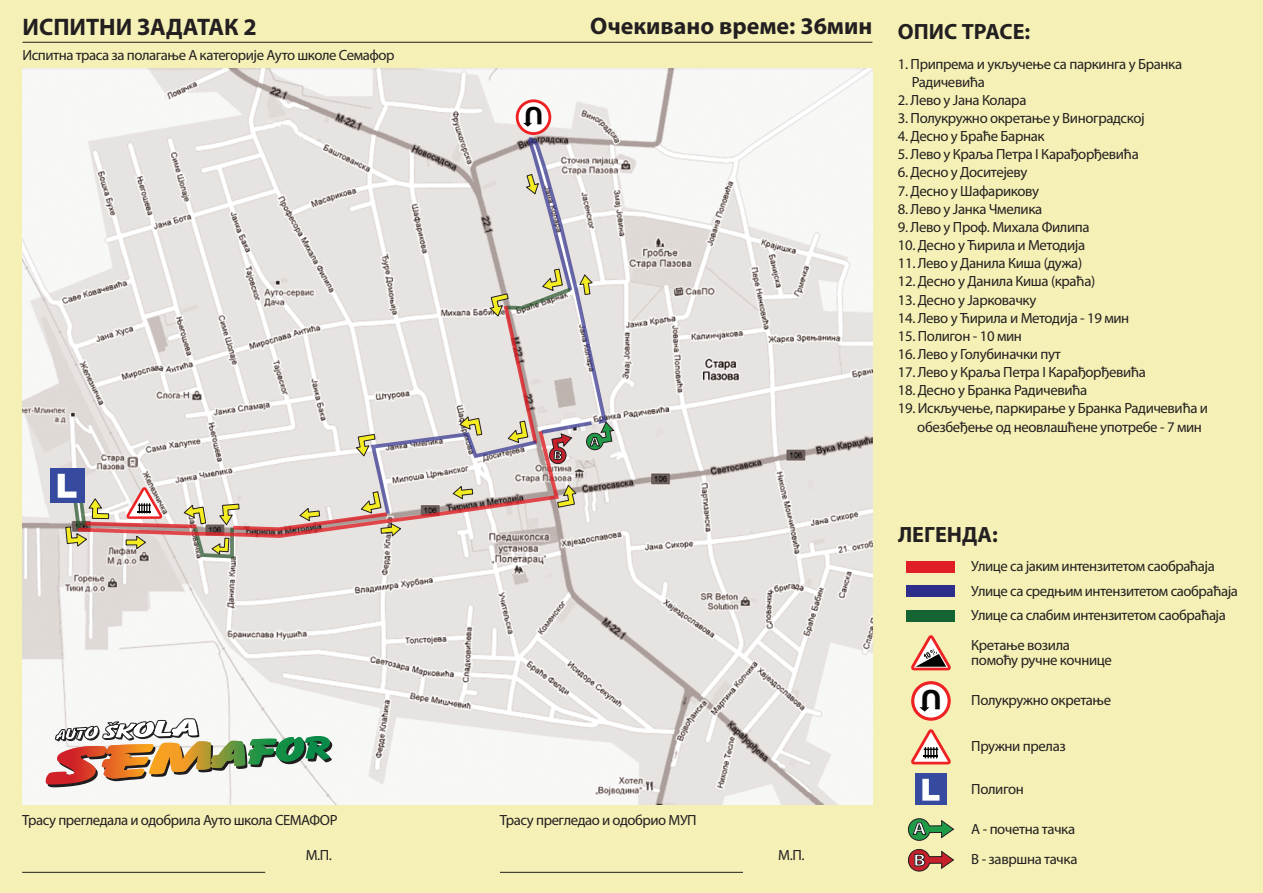
<style>
.page{position:relative;width:1263px;height:893px;background:#f5f1b6}
.page>*{position:absolute;margin:0;border:0;box-sizing:border-box;transform-origin:0 0}
.t1{font:700 24px "Myriad Pro";color:#231f20}
.t2{font:700 22.2px "Myriad Pro";color:#231f20}
.t3{font:700 semi-expanded 17.1px/31.5px "Myriad Pro";color:#fff;scale:1.09 1}
.t4{font:14.85px/18.1px "Myriad Pro";letter-spacing:-.025em;color:#231f20}
.t5{font:700 semi-expanded 12.6px "Myriad Pro";color:#fff;scale:1.09 1}
</style>
<div class="page">
<svg style="left:911px;top:635px;width:40px;height:35px"></svg>
<svg style="left:911px;top:729px;width:40px;height:35px"></svg>
<div style="left:915px;top:774px;width:31px;height:31px;background:#364a9f"></div>
<svg style="left:922px;top:779px;width:17px;height:22px"></svg>
<div style="left:906px;top:561px;width:49px;height:12px;background:#df1f25"></div>
<div style="left:906px;top:585px;width:49px;height:12px;background:#2d2e8c"></div>
<div style="left:906px;top:610px;width:49px;height:11px;background:#136333"></div>
<hr style="left:22px;top:872px;width:243px;height:1px;background:#201d1e">
<hr style="left:22px;top:42px;width:850px;height:1px;background:#201d1e">
<hr style="left:500px;top:872px;width:243px;height:1px;background:#201d1e">
<img style="left:22px;top:69px;width:851px;height:735px">
<svg style="left:48px;top:716px;width:284px;height:71px;background:#c8bba5"></svg>
<svg style="left:908px;top:818px;width:47px;height:23px"></svg>
<svg style="left:908px;top:849px;width:46px;height:23px"></svg>
<div style="left:50px;top:468px;width:34px;height:35px;background:#364a9f"></div>
<svg style="left:911px;top:681px;width:40px;height:40px"></svg>
<svg style="left:58px;top:99px;width:557px;height:459px;background:#dfd9d6"></svg>
<h1 class="t1" style="left:22px;top:11px;width:236px">ИСПИТНИ ЗАДАТАК 2</h1>
<h1 class="t1" style="left:590px;top:10px;width:442px">Oчекивано време: 36мин <sub>ОПИС</sub> <sub>ТРАСЕ:</sub></h1>
<p class="t4" style="left:22px;top:45px;width:374px">Испитна траса за полагање A категорије Aуто школе Семафор</p>
<p class="t4" style="left:22px;top:811px;width:317px">Трасу прегледала и одобрила Ауто школа СЕМАФОР</p>
<p class="t5" style="left:590px;top:433px;width:11px">A</p>
<p class="t4" style="left:500px;top:811px;width:198px">Трасу прегледао и одобрио МУП</p>
<p class="t4" style="left:306px;top:846px;width:28px">М.П.</p>
<p class="t4" style="left:778px;top:846px;width:28px">М.П.</p>
<p class="t4" style="left:912px;top:54px;width:272px;text-indent:-14px">1. Припрема и укључење са паркинга у Бранка<br>Радичевића</p>
<p class="t4" style="left:898px;top:91px;width:130px">2. Лево у Јана Колара</p>
<p class="t4" style="left:898px;top:109px;width:248px">3. Полукружно окретање у Виноградској</p>
<p class="t4" style="left:898px;top:127px;width:148px">4. Десно у Браће Барнак</p>
<p class="t4" style="left:898px;top:145px;width:242px">5. Лево у Краља Петра I Карађорђевића</p>
<p class="t4" style="left:898px;top:163px;width:131px">6. Десно у Доситејеву</p>
<p class="t4" style="left:898px;top:181px;width:143px">7. Десно у Шафарикову</p>
<p class="t4" style="left:898px;top:199px;width:146px">8. Лево у Јанка Чмелика</p>
<p class="t4" style="left:898px;top:218px;width:193px">9. Лево у Проф. Михала Филипа</p>
<p class="t4" style="left:898px;top:236px;width:189px">10. Десно у Ћирила и Методија</p>
<p class="t4" style="left:898px;top:254px;width:186px">11. Лево у Данила Киша (дужа)</p>
<p class="t4" style="left:898px;top:272px;width:199px">12. Десно у Данила Киша (краћа)</p>
<p class="t4" style="left:898px;top:290px;width:140px">13. Десно у Јарковачку</p>
<p class="t4" style="left:898px;top:308px;width:233px">14. Лево у Ћирила и Методија - 19 мин</p>
<p class="t4" style="left:898px;top:327px;width:126px">15. Полигон - 10 мин</p>
<p class="t4" style="left:898px;top:345px;width:165px">16. Лево у Голубиначки пут</p>
<p class="t4" style="left:898px;top:363px;width:250px">17. Лево у Краља Петра I Карађорђевића</p>
<p class="t4" style="left:898px;top:381px;width:191px">18. Десно у Бранка Радичевића</p>
<p class="t4" style="left:917px;top:399px;width:292px;text-indent:-19px">19. Искључење, паркирање у Бранка Радичевића и обезбеђење од неовлашћене употребе - 7 мин</p>
<h2 class="t2" style="left:898px;top:520px;width:101px">ЛЕГЕНДА:</h2>
<p class="t4" style="left:971px;top:557px;width:245px">Улице са јаким интензитетом саобраћаја</p>
<p class="t4" style="left:971px;top:578px;width:268px;line-height:24.5px">Улице са средњим интензитетом саобраћаја<br>Улице са слабим интензитетом саобраћаја</p>
<p class="t3" style="left:913px;top:812px;width:14px">A<br>B</p>
<p class="t4" style="left:971px;top:637px;width:142px;line-height:14.9px">Кретање возила помоћу ручне кочнице</p>
<p class="t4" style="left:971px;top:691px;width:141px">Полукружно окретање</p>
<p class="t4" style="left:971px;top:737px;width:96px">Пружни прелаз</p>
<p class="t4" style="left:971px;top:780px;width:54px">Полигон</p>
<p class="t4" style="left:971px;top:814px;width:108px;line-height:29.5px">А - почетна тачка<br>B - завршна тачка</p>
</div>
